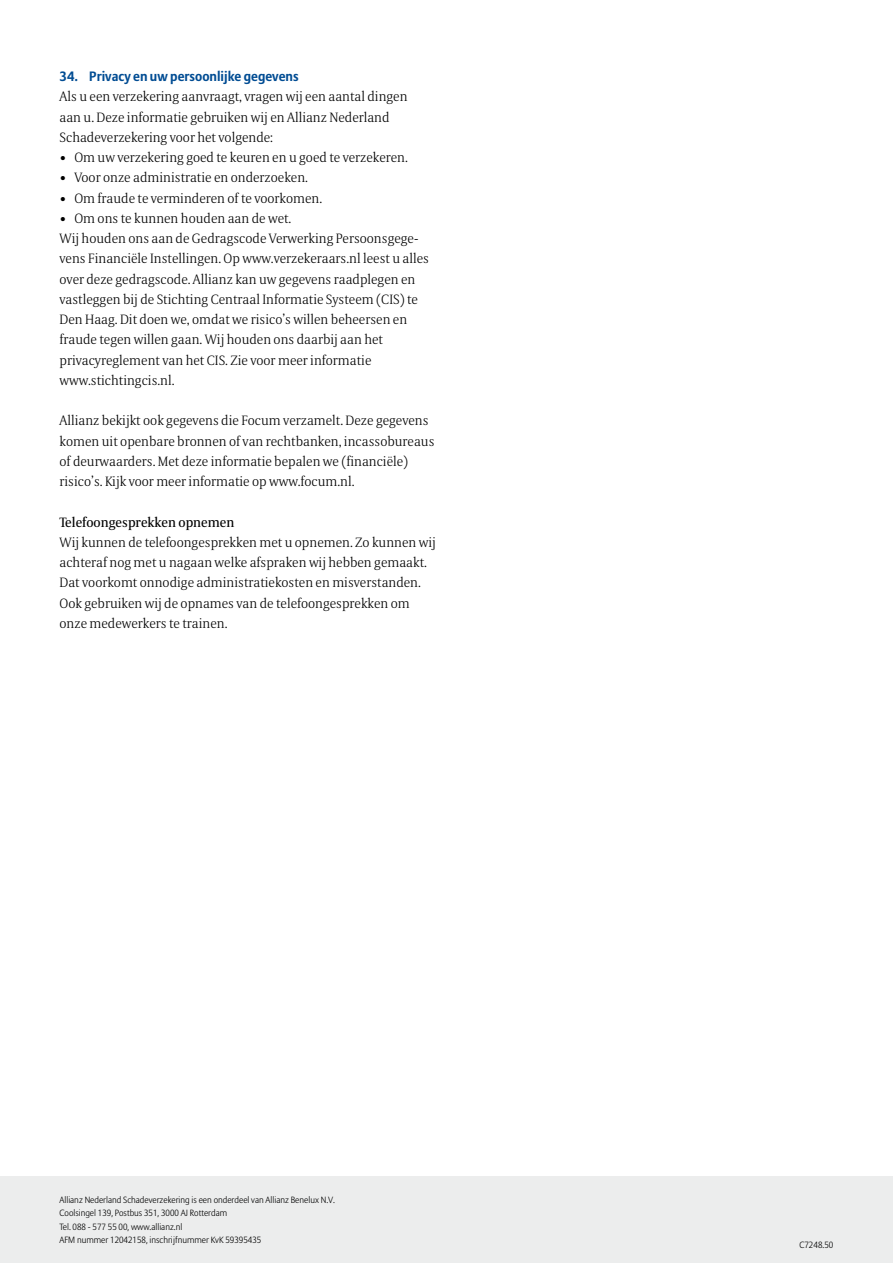
<style>
.page{position:relative;width:893px;height:1263px;background:#fff}
.page>*{position:absolute;margin:0;border:0;box-sizing:border-box;transform-origin:0 0}
.t1{font:300 13.5px/20.2px "Allianz Serif";color:#000}
.t2{font:700 13.5px "Allianz Sans";color:#004c93}
.t3{font:13.5px "Allianz Serif";color:#000}
.t4{font:300 11.25px "Allianz Sans";color:#000}
.t5{font:300 9px/13.5px "Allianz Sans";color:#000}
</style>
<div class="page">
<div style="left:0;top:1176px;width:893px;height:87px;background:#eceded"></div>
<p class="t2" style="left:60px;top:68px;width:241px">34. Privacy en uw persoonlijke gegevens</p>
<p class="t1" style="left:60px;top:86px;width:350px">Als u een verzekering aanvraagt, vragen wij een aantal dingen aan u. Deze informatie gebruiken wij en Allianz Nederland<br>Schadeverzekering voor het volgende:</p>
<p class="t1" style="left:60px;top:147px;width:350px">• Om uw verzekering goed te keuren en u goed te verzekeren.</p>
<p class="t1" style="left:60px;top:167px;width:250px">• Voor onze administratie en onderzoeken.</p>
<p class="t1" style="left:60px;top:187px;width:264px">• Om fraude te verminderen of te voorkomen.</p>
<p class="t1" style="left:60px;top:208px;width:371px">• Om ons te kunnen houden aan de wet.<br>Wij houden ons aan de Gedragscode Verwerking Persoonsgege&shy;vens Financiële Instellingen. Op www.verzekeraars.nl leest u alles over deze gedragscode. Allianz kan uw gegevens raadplegen en vastleggen bij de Stichting Centraal Informatie Systeem (CIS) te Den Haag. Dit doen we, omdat we risico’s willen beheersen en fraude tegen willen gaan. Wij houden ons daarbij aan het privacyreglement van het CIS. Zie voor meer informatie www.stichtingcis.nl.</p>
<p class="t1" style="left:60px;top:410px;width:376px">Allianz bekijkt ook gegevens die Focum verzamelt. Deze gegevens komen uit openbare bronnen of van rechtbanken, incassobureaus of deurwaarders. Met deze informatie bepalen we (financiële) risico’s. Kijk voor meer informatie op www.focum.nl.</p>
<p class="t3" style="left:60px;top:514px;width:176px">Telefoongesprekken opnemen</p>
<p class="t1" style="left:60px;top:532px;width:378px">Wij kunnen de telefoongesprekken met u opnemen. Zo kunnen wij achteraf nog met u nagaan welke afspraken wij hebben gemaakt.<br>Dat voorkomt onnodige administratiekosten en misverstanden.<br>Ook gebruiken wij de opnames van de telefoongesprekken om onze medewerkers te trainen.</p>
<p class="t5" style="left:60px;top:1193px;width:277px">Allianz Nederland Schadeverzekering is een onderdeel van Allianz Benelux N.V.<br>Coolsingel 139, Postbus 351, 3000 AJ Rotterdam<br>Tel. 088 - 577 55 00, www.allianz.nl<br>AFM nummer 12042158, inschrijfnummer KvK 59395435</p>
<p class="t4" style="left:60px;top:1225px;width:13px">18</p>
<p class="t5" style="left:799px;top:1238px;width:36px">C7248.50</p>
</div>
